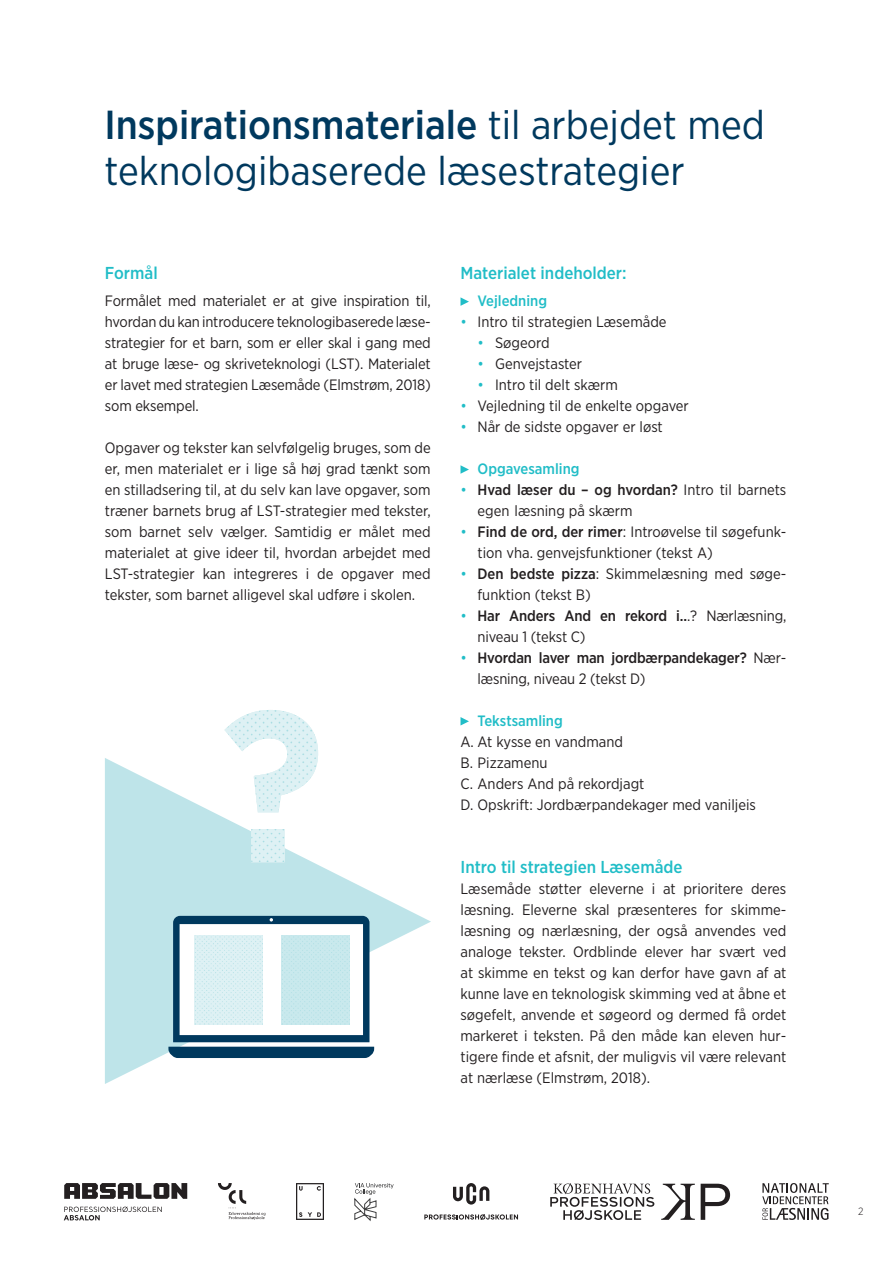
<style>
.page{position:relative;width:893px;height:1263px;background:#fff}
.page>*{position:absolute;margin:0;border:0;box-sizing:border-box;transform-origin:0 0}
.t1{font:40.5px/46.5px "Gotham Narrow";color:#00395e}
.t2{font:500 17.25px "Gotham Narrow";color:#21bdc7}
.t3{font:15px/21px "Gotham Narrow";color:#231f20}
.t4{font:500 15px/21px "Gotham Narrow";letter-spacing:-.01em;color:#231f20}
.t5{font:500 15px "Gotham Narrow";color:#21bdc7}
.t6{font:300 10.5px "Gotham Narrow";color:#231f20}
.s1{font-weight:500}
.s2{color:#21bdc7}
.s3{font-weight:400;color:#21bdc7}
.s4{font-weight:400}
</style>
<div class="page">
<svg style="left:424px;top:1214px;width:94px;height:6px"></svg>
<svg style="left:453px;top:1183px;width:36px;height:21px"></svg>
<svg style="left:218px;top:1183px;width:47px;height:37px"></svg>
<svg style="left:296px;top:1183px;width:28px;height:37px"></svg>
<svg style="left:550px;top:1183px;width:180px;height:37px"></svg>
<svg style="left:64px;top:1206px;width:98px;height:14px"></svg>
<svg style="left:64px;top:1183px;width:123px;height:16px"></svg>
<svg style="left:355px;top:1183px;width:39px;height:38px"></svg>
<svg style="left:762px;top:1183px;width:67px;height:37px"></svg>
<svg style="left:105px;top:758px;width:326px;height:326px"></svg>
<svg style="left:460px;top:297px;width:9px;height:9px"></svg>
<svg style="left:460px;top:465px;width:9px;height:9px"></svg>
<svg style="left:460px;top:717px;width:9px;height:8px"></svg>
<svg style="left:168px;top:916px;width:206px;height:142px"></svg>
<img style="left:194px;top:935px;width:68px;height:89px">
<img style="left:225px;top:710px;width:93px;height:152px">
<h1 class="t1" style="left:105px;top:100px;width:662px"><span class="s1">Inspirationsmateriale</span> til arbejdet med teknologibaserede læsestrategier</h1>
<p class="t2" style="left:105px;top:262px;width:54px">Formål</p>
<p class="t3" style="left:105px;top:290px;width:327px;text-align:justify">Formålet med materialet er at give inspiration til, hvordan du kan introducere teknologibaserede læse&shy;strategier for et barn, som er eller skal i gang med at bruge læse- og skriveteknologi (LST). Materialet er lavet med strategien Læsemåde (Elmstrøm, 2018) som eksempel.</p>
<p class="t3" style="left:105px;top:437px;width:327px;text-align:justify">Opgaver og tekster kan selvfølgelig bruges, som de er, men materialet er i lige så høj grad tænkt som en stilladsering til, at du selv kan lave opgaver, som træner barnets brug af LST-strategier med tekster, som barnet selv vælger. Samtidig er målet med materialet at give ideer til, hvordan arbejdet med LST-strategier kan integreres i de opgaver med tekster, som barnet alligevel skal udføre i skolen.</p>
<p class="t2" style="left:460px;top:262px;width:168px">Materialet indeholder:</p>
<p class="t5" style="left:477px;top:291px;width:71px">Vejledning</p>
<p class="t3" style="left:460px;top:311px;width:208px"><span class="s2">•</span> Intro til strategien Læsemåde</p>
<p class="t3" style="left:477px;top:332px;width:74px"><span class="s2">•</span> Søgeord</p>
<p class="t3" style="left:477px;top:353px;width:106px"><span class="s2">•</span> Genvejstaster</p>
<p class="t3" style="left:477px;top:374px;width:142px"><span class="s2">•</span> Intro til delt skærm</p>
<p class="t3" style="left:460px;top:395px;width:230px"><span class="s2">•</span> Vejledning til de enkelte opgaver</p>
<p class="t3" style="left:460px;top:416px;width:204px"><span class="s2">•</span> Når de sidste opgaver er løst</p>
<p class="t5" style="left:477px;top:459px;width:104px">Opgavesamling</p>
<p class="t3" style="left:477px;top:479px;width:310px;text-indent:-17px"><span class="s2">•</span> <span class="s1">Hvad læser du – og hvordan?</span> Intro til barnets egen læsning på skærm</p>
<p class="t3" style="left:477px;top:521px;width:310px;text-indent:-17px"><span class="s2">•</span> <span class="s1">Find de ord, der rimer</span>: Introøvelse til søgefunk&shy;tion vha. genvejsfunktioner (tekst A)</p>
<p class="t3" style="left:477px;top:563px;width:310px;text-indent:-17px"><span class="s2">•</span> <span class="s1">Den bedste pizza</span>: Skimmelæsning med søge&shy;funktion (tekst B)</p>
<p class="t3" style="left:477px;top:605px;width:310px;text-indent:-17px"><span class="s2">•</span> <span class="s1">Har Anders And en rekord i..</span>.? Nærlæsning, niveau 1 (tekst C)</p>
<p class="t4" style="left:477px;top:647px;width:310px;text-indent:-17px"><span class="s3">•</span> Hvordan laver man jordbærpandekager? <span class="s4">Nær&shy;læsning, niveau 2 (tekst D)</span></p>
<p class="t5" style="left:477px;top:711px;width:87px">Tekstsamling</p>
<p class="t3" style="left:460px;top:731px;width:297px">A. At kysse en vandmand<br>B. Pizzamenu<br>C. Anders And på rekordjagt<br>D. Opskrift: Jordbærpandekager med vaniljeis</p>
<p class="t2" style="left:460px;top:856px;width:224px">Intro til strategien Læsemåde</p>
<p class="t3" style="left:460px;top:878px;width:327px;text-align:justify">Læsemåde støtter eleverne i at prioritere deres læsning. Eleverne skal præsenteres for skimme&shy;læsning og nærlæsning, der også anvendes ved analoge tekster. Ordblinde elever har svært ved at skimme en tekst og kan derfor have gavn af at kunne lave en teknologisk skimming ved at åbne et søgefelt, anvende et søgeord og dermed få ordet markeret i teksten. På den måde kan eleven hur&shy;tigere finde et afsnit, der muligvis vil være relevant at nærlæse (Elmstrøm, 2018).</p>
<p class="t6" style="left:858px;top:1204px;width:7px">2</p>
</div>
